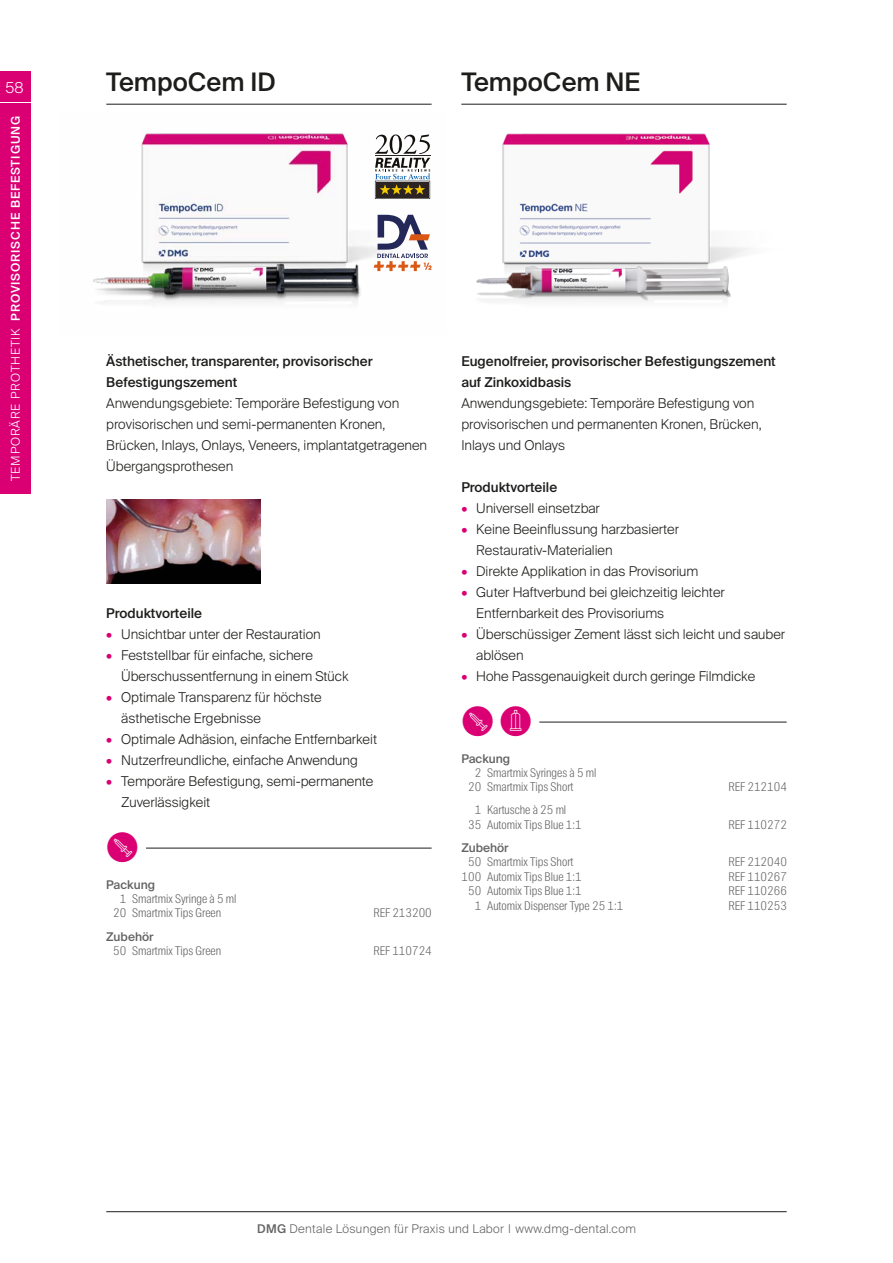
<style>
.page{position:relative;width:893px;height:1263px;background:#fff}
.page>*{position:absolute;margin:0;border:0;box-sizing:border-box;transform-origin:0 0}
.t1{font:500 25.5px "Suisse Intl";letter-spacing:-.045em;color:#1d1d1b}
.t2{font:300 15px "Suisse Intl";color:#fff}
.t3{font:300 13.5px/21px "Suisse Intl";color:#1d1d1b}
.t4{font:500 13.5px/21px "Suisse Intl";color:#1d1d1b}
.t5{font:300 12px/14.4px "Suisse Intl Cond";color:#646363}
.t6{font:300 12px "Suisse Intl";letter-spacing:.025em;color:#646363}
.t7{font:500 12px "Suisse Intl";letter-spacing:.075em;color:#fff}
.t8{font:500 12px "Suisse Intl";color:#646363}
.s1{font-weight:300}
.s2{color:#da0074}
.s3{font-weight:500}
</style>
<div class="page">
<img style="left:93px;top:133px;width:338px;height:171px">
<img style="left:476px;top:133px;width:273px;height:169px">
<svg style="left:375px;top:134px;width:55px;height:65px"></svg>
<svg style="left:374px;top:215px;width:58px;height:56px"></svg>
<hr style="left:106px;top:1211px;width:681px;height:1px;background:#1d1d1b">
<div style="left:0;top:103px;width:30px;height:391px;background:#da0074"></div>
<div style="left:0;top:71px;width:30px;height:31px;background:#da0074"></div>
<hr style="left:106px;top:848px;width:326px;height:1px;background:#1d1d1b">
<hr style="left:100px;top:846px;width:46px;height:3px;background:#fff">
<img style="left:106px;top:500px;width:154px;height:84px">
<hr style="left:461px;top:722px;width:326px;height:1px;background:#1d1d1b">
<hr style="left:455px;top:720px;width:84px;height:3px;background:#fff">
<hr style="left:461px;top:104px;width:326px;height:1px;background:#1d1d1b">
<hr style="left:106px;top:104px;width:326px;height:1px;background:#1d1d1b">
<p class="t2" style="left:6px;top:79px;width:19px">58</p>
<p class="t7" style="left:9px;top:481px;width:367px;rotate:-90deg"><span class="s1">Temporäre Prothetik</span> Provisorisch e Befestigung</p>
<h1 class="t1" style="left:106px;top:68px;width:171px">TempoCem ID</h1>
<h1 class="t1" style="left:461px;top:68px;width:162px">TempoCem NE</h1>
<p class="t4" style="left:106px;top:350px;width:268px">Ästhetischer, transparenter, provisorischer<br>Befestigungszement</p>
<p class="t3" style="left:106px;top:392px;width:322px">Anwendungsgebiete: Temporäre Befestigung von provisorischen und semi-permanenten Kronen, Brücken, I nlays, Onlays, Veneers, implantatgetragenen Übergangsprothesen</p>
<p class="t4" style="left:106px;top:602px;width:97px">Produktvorteile</p>
<p class="t3" style="left:106px;top:623px;width:216px"><span class="s2">•</span> Unsichtbar unter der Restauration</p>
<p class="t3" style="left:121px;top:644px;width:229px;text-indent:-15px"><span class="s2">•</span> Feststellbar für einfache, sichere<br>Überschussentfernung in einem Stück</p>
<p class="t3" style="left:121px;top:686px;width:202px;text-indent:-15px"><span class="s2">•</span> Optimale Transparenz für höchste ästhetische Ergebnisse</p>
<p class="t3" style="left:106px;top:728px;width:272px"><span class="s2">•</span> Optimale Adhäsion, einfache Entfernbarkeit</p>
<p class="t3" style="left:106px;top:749px;width:253px"><span class="s2">•</span> Nutzerfreundliche, einfache Anwendung</p>
<p class="t3" style="left:121px;top:770px;width:254px;text-indent:-15px"><span class="s2">•</span> Temporäre Befestigung, semi-permanente<br>Zuverlässigkeit</p>
<p class="t8" style="left:106px;top:877px;width:50px">Packung</p>
<p class="t5" style="left:113px;top:892px;width:125px;text-indent:7px">1 Smartmix Syringe à 5 ml<br>20 Smartmix Tips Green</p>
<p class="t5" style="left:374px;top:906px;width:60px">REF 213200</p>
<p class="t8" style="left:106px;top:929px;width:49px">Zubehör</p>
<p class="t5" style="left:113px;top:943px;width:110px">50 Smartmix Tips Green</p>
<p class="t5" style="left:374px;top:943px;width:60px">REF 110724</p>
<p class="t4" style="left:461px;top:350px;width:316px">Eugenolfreier, provisorischer Befestigungszement auf Zinkoxidbasis</p>
<p class="t3" style="left:461px;top:392px;width:302px">Anwendungsgebiete: Temporäre Befestigung von provisorischen und permanenten Kronen, Brücken,<br>I nlays und Onlays</p>
<p class="t4" style="left:461px;top:476px;width:97px">Produktvorteile</p>
<p class="t3" style="left:461px;top:497px;width:140px"><span class="s2">•</span> Universell einsetzbar</p>
<p class="t3" style="left:476px;top:518px;width:204px;text-indent:-15px"><span class="s2">•</span> Keine Beeinflussung harzbasierter<br>Restaurativ-M aterialien</p>
<p class="t3" style="left:461px;top:560px;width:239px"><span class="s2">•</span> Direkte Applikation in das Provisorium</p>
<p class="t3" style="left:476px;top:581px;width:250px;text-indent:-15px"><span class="s2">•</span> Guter Haftverbund bei gleichzeitig leichter<br>Entfernbarkeit des Provisoriums</p>
<p class="t3" style="left:476px;top:623px;width:310px;text-indent:-15px"><span class="s2">•</span> Überschüssiger Zement lässt sich leicht und sauber ablösen</p>
<p class="t3" style="left:461px;top:665px;width:295px"><span class="s2">•</span> Hohe Passgenauigkeit durch geringe Filmdicke</p>
<p class="t8" style="left:461px;top:751px;width:50px">Packung</p>
<p class="t5" style="left:468px;top:766px;width:130px;text-indent:7px">2 Smartmix Syringes à 5 ml<br>20 Smartmix Tips Short</p>
<p class="t5" style="left:468px;top:803px;width:115px;text-indent:7px">1 Kartusche à 25 ml<br>35 Automix Tips Blue 1:1</p>
<p class="t5" style="left:729px;top:780px;width:60px">REF 212104</p>
<p class="t5" style="left:729px;top:817px;width:60px">REF 110272</p>
<p class="t8" style="left:461px;top:841px;width:49px">Zubehör</p>
<p class="t5" style="left:468px;top:855px;width:107px">50 Smartmix Tips Short</p>
<p class="t5" style="left:729px;top:855px;width:60px">REF 212040</p>
<p class="t5" style="left:462px;top:869px;width:121px">100 Automix Tips Blue 1:1</p>
<p class="t5" style="left:729px;top:869px;width:60px">REF 110267</p>
<p class="t5" style="left:468px;top:884px;width:115px">50 Automix Tips Blue 1:1</p>
<p class="t5" style="left:729px;top:884px;width:60px">REF 110266</p>
<p class="t5" style="left:475px;top:898px;width:150px">1 Automix Dispenser Type 25 1:1</p>
<p class="t5" style="left:729px;top:898px;width:60px">REF 110253</p>
<p class="t6" style="left:257px;top:1222px;width:380px"><span class="s3">DMG</span> Dentale Lösungen für Praxis und Labor | www.dmg-dental.com</p>
</div>
